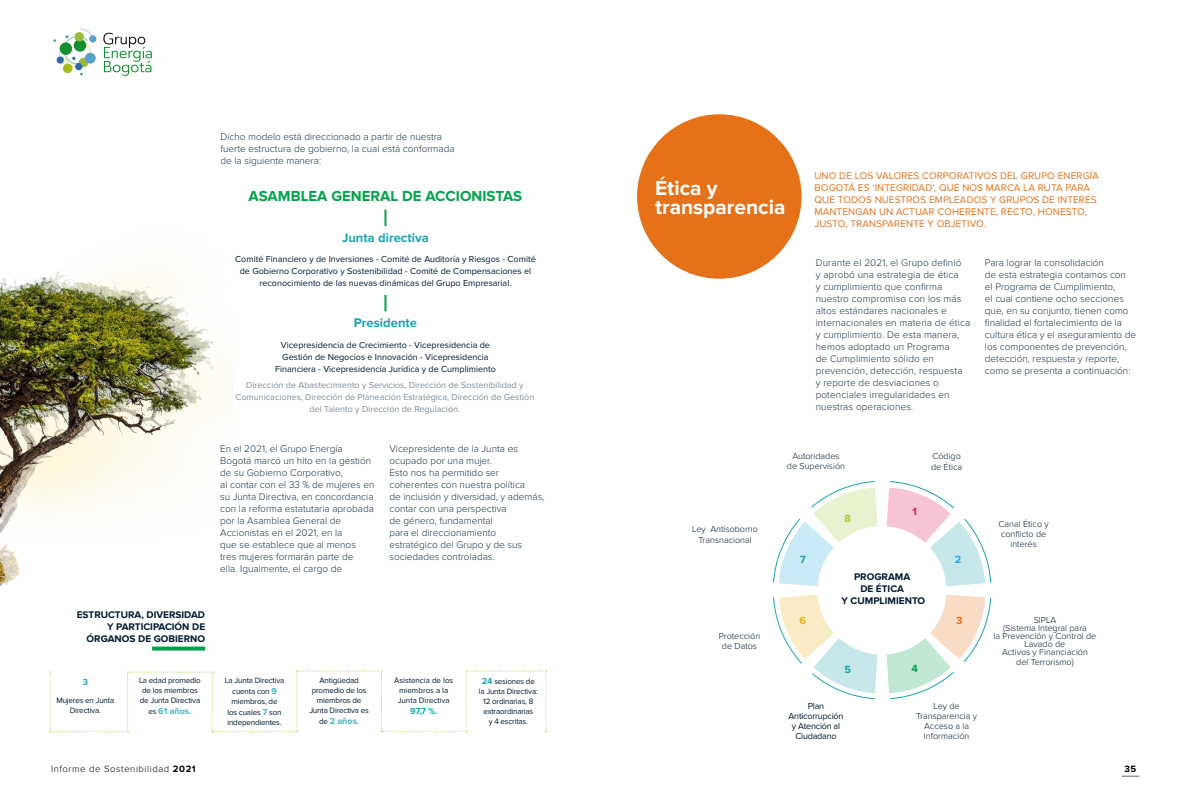
<style>
.page{position:relative;width:1191px;height:794px;background:#fff}
.page>*{position:absolute;margin:0;border:0;box-sizing:border-box;transform-origin:0 0}
.t1{font:700 21px/19px "Proxima Nova";color:#fff}
.t2{font:700 15px "Proxima Nova";color:#00a34b}
.t3{font:700 13px "Proxima Nova";color:#19a5af}
.t4{font:700 10.8px "Proxima Nova";color:#19a5af}
.t5{font:700 10.8px "Proxima Nova";color:#e21356}
.t6{font:700 10.8px "Proxima Nova";color:#a6ce39}
.t7{font:700 10.8px "Proxima Nova";color:#eab318}
.t8{font:700 10.8px "Proxima Nova";color:#e57219}
.t9{font:700 10.8px "Proxima Nova";color:#2cace3}
.t10{font:700 10.8px "Proxima Nova";color:#00a34b}
.t11{font:300 10px/12px "Proxima Nova";color:#1b3145}
.t12{font:10px/12px "Proxima Nova";letter-spacing:.01em;color:#e57219}
.t13{font:700 10px/12px "Proxima Nova";color:#011a30;text-align:right}
.t14{font:300 9.5px "Proxima Nova";letter-spacing:.06em;color:#000}
.t15{font:700 9.5px "Proxima Nova";color:#000}
.t16{font:9px/12px "Proxima Nova";color:#011a30;text-align:center}
.t17{font:300 9px/10px "Proxima Nova";color:#011a30;text-align:center}
.t18{font:9px/12px "Proxima Nova";color:#808d97;text-align:center}
.t19{font:9px/10px "Proxima Nova";letter-spacing:-.025em;color:#011a30;text-align:center}
.t20{font:700 9px "Proxima Nova";color:#47b7bf}
.t21{font:700 9px "Proxima Nova";color:#19a5af}
.t22{font:8px/10px "Proxima Nova";letter-spacing:-.02em;color:#011a30;text-align:center}
.t23{font:8px/10px "Proxima Nova";color:#011a30;text-align:center}
.s1{font-weight:400;font-size:8px;color:#011a30}
.s2{font-weight:700;font-size:9px;color:#47b7bf}
.s3{font-weight:700;font-size:9px;color:#19a5af}
.s4{font-weight:700}
</style>
<div class="page">
<svg style="left:384px;top:210px;width:2px;height:16px"></svg>
<svg style="left:384px;top:295px;width:2px;height:16px"></svg>
<svg style="left:152px;top:646px;width:53px;height:4px"></svg>
<svg style="left:50px;top:670px;width:497px;height:62px"></svg>
<img style="left:0;top:271px;width:223px;height:316px">
<div style="left:637px;top:114px;width:164px;height:165px;background:#e57219;border-radius:50%"></div>
<svg style="left:773px;top:481px;width:218px;height:219px"></svg>
<div style="left:63px;top:64px;width:9px;height:9px;background:#a7bc19;border-radius:50%"></div>
<div style="left:85px;top:53px;width:11px;height:11px;background:#58a0cd;border-radius:50%"></div>
<div style="left:89px;top:35px;width:7px;height:8px;background:#58a0cd;border-radius:50%"></div>
<div style="left:75px;top:63px;width:7px;height:7px;background:#2d6da6;border-radius:50%"></div>
<svg style="left:103px;top:33px;width:49px;height:43px"></svg>
<svg style="left:53px;top:29px;width:41px;height:38px"></svg>
<svg style="left:1121px;top:775px;width:18px;height:1px"></svg>
<p class="t13" style="left:77px;top:609px;width:130px">ESTRUCTURA, DIVERSIDAD<br>Y PARTICIPACIÓN DE<br>ÓRGANOS DE GOBIERNO</p>
<p class="t21" style="left:83px;top:676px;width:7px">3</p>
<p class="t22" style="left:56px;top:695px;width:59px">Mujeres en Junta<br>Directiva.</p>
<p class="t22" style="left:139px;top:675px;width:63px;text-align:left">La edad promedio de los miembros de Junta Directiva</p>
<p class="t20" style="left:148px;top:706px;width:45px"><span class="s1">es</span> 61 años.</p>
<p class="t11" style="left:220px;top:131px;width:236px">Dicho modelo está direccionado a partir de nuestra fuerte estructura de gobierno, la cual está conformada de la siguiente manera:</p>
<h2 class="t2" style="left:249px;top:187px;width:275px">ASAMBLEA GENERAL DE ACCIONISTAS</h2>
<h3 class="t3" style="left:342px;top:230px;width:88px">Junta directiva</h3>
<p class="t16" style="left:235px;top:253px;width:302px">Comité Financiero y de Inversiones - Comité de Auditoría y Riesgos - Comité de Gobierno Corporativo y Sostenibilidad - Comité de Compensaciones el reconocimiento de las nuevas dinámicas del Grupo Empresarial.</p>
<h3 class="t3" style="left:354px;top:315px;width:65px">Presidente</h3>
<p class="t16" style="left:275px;top:339px;width:222px">Vicepresidencia de Crecimiento - Vicepresidencia de<br>Gestión de Negocios e Innovación - Vicepresidencia<br>Financiera - Vicepresidencia Jurídica y de Cumplimiento</p>
<p class="t18" style="left:235px;top:379px;width:300px">Dirección de Abastecimiento y Servicios, Dirección de Sostenibilidad y<br>Comunicaciones, Dirección de Planeación Estratégica, Dirección de Gestión del Talento y Dirección de Regulación.</p>
<p class="t11" style="left:220px;top:443px;width:156px">En el 2021, el Grupo Energía<br>Bogotá marcó un hito en la gestión de su Gobierno Corporativo,<br>al contar con el 33 % de mujeres en su Junta Directiva, en concordancia con la reforma estatutaria aprobada por la Asamblea General de<br>Accionistas en el 2021, en la<br>que se establece que al menos tres mujeres formarán parte de<br>ella. Igualmente, el cargo de</p>
<p class="t11" style="left:389px;top:443px;width:156px">Vicepresidente de la Junta es ocupado por una mujer.<br>Esto nos ha permitido ser coherentes con nuestra política<br>de inclusión y diversidad, y además, contar con una perspectiva<br>de género, fundamental<br>para el direccionamiento estratégico del Grupo y de sus sociedades controladas.</p>
<p class="t22" style="left:225px;top:675px;width:61px;line-height:11px">La Junta Directiva cuenta con <span class="s2">9</span></p>
<p class="t22" style="left:227px;top:696px;width:56px;line-height:11px">miembros, de los cuales <span class="s2">7</span> son</p>
<p class="t22" style="left:227px;top:717px;width:56px">independientes.</p>
<p class="t22" style="left:309px;top:675px;width:61px">Antigüedad promedio de los miembros de<br>Junta Directiva es</p>
<p class="t20" style="left:319px;top:716px;width:42px"><span class="s1">de</span> 2 años.</p>
<p class="t23" style="left:394px;top:675px;width:61px">Asistencia de los miembros a la<br>Junta Directiva</p>
<p class="t21" style="left:410px;top:706px;width:29px">97,7 %.</p>
<p class="t22" style="left:479px;top:676px;width:61px"><span class="s3">24</span> sesiones de la Junta Directiva:<br>12 ordinarias, 8 extraordinarias<br>y 4 escritas.</p>
<h1 class="t1" style="left:655px;top:179px;width:132px">Ética y transparencia</h1>
<p class="t12" style="left:814px;top:170px;width:286px">UNO DE LOS VALORES CORPORATIVOS DEL GRUPO ENERGÍA BOGOTÁ ES ‘INTEGRIDAD’, QUE NOS MARCA LA RUTA PARA QUE TODOS NUESTROS EMPLEADOS Y GRUPOS DE INTERÉS MANTENGAN UN ACTUAR COHERENTE, RECTO, HONESTO, JUSTO, TRANSPARENTE Y OBJETIVO.</p>
<p class="t11" style="left:815px;top:257px;width:156px">Durante el 2021, el Grupo definió<br>y aprobó una estrategia de ética<br>y cumplimiento que confirma nuestro compromiso con los más altos estándares nacionales e internacionales en materia de ética y cumplimiento. De esta manera, hemos adoptado un Programa<br>de Cumplimiento sólido en prevención, detección, respuesta<br>y reporte de desviaciones o potenciales irregularidades en nuestras operaciones.</p>
<p class="t11" style="left:985px;top:257px;width:153px">Para lograr la consolidación<br>de esta estrategia contamos con el Programa de Cumplimiento,<br>el cual contiene ocho secciones que, en su conjunto, tienen como finalidad el fortalecimiento de la cultura ética y el aseguramiento de los componentes de prevención, detección, respuesta y reporte, como se presenta a continuación:</p>
<p class="t17" style="left:692px;top:525px;width:67px">Ley Antisoborno<br>Transnacional</p>
<p class="t17" style="left:718px;top:631px;width:43px">Protección de Datos</p>
<p class="t17" style="left:787px;top:452px;width:60px">Autoridades de Supervisión</p>
<p class="t4" style="left:800px;top:553px;width:7px">7</p>
<p class="t6" style="left:844px;top:512px;width:8px">8</p>
<p class="t17" style="left:931px;top:451px;width:33px;line-height:11px;text-align:left">Código de Ética</p>
<p class="t5" style="left:912px;top:505px;width:6px">1</p>
<p class="t9" style="left:954px;top:553px;width:8px">2</p>
<p class="t7" style="left:799px;top:614px;width:8px">6</p>
<p class="t13" style="left:841px;top:571px;width:85px;text-align:center">PROGRAMA<br>DE ÉTICA<br>Y CUMPLIMIENTO</p>
<p class="t4" style="left:844px;top:663px;width:8px">5</p>
<p class="t10" style="left:911px;top:662px;width:8px">4</p>
<p class="t8" style="left:956px;top:614px;width:8px">3</p>
<p class="t19" style="left:788px;top:701px;width:56px">Plan<br>Anticorrupción y Atención al<br>Ciudadano</p>
<p class="t17" style="left:916px;top:701px;width:63px">Ley de<br>Transparencia y<br>Acceso a la<br>Información</p>
<p class="t17" style="left:998px;top:520px;width:52px">Canal Ético y conflicto de interés</p>
<p class="t17" style="left:993px;top:616px;width:104px;line-height:8px">SIPLA<br>(Sistema Integral para<br>la Prevención y Control de<br>Lavado de<br>Activos y Financiación</p>
<p class="t17" style="left:1016px;top:657px;width:59px">del Terrorismo)</p>
<p class="t14" style="left:51px;top:764px;width:146px">Informe de Sostenibilidad <span class="s4">2021</span></p>
<p class="t15" style="left:1124px;top:763px;width:13px">35</p>
</div>
